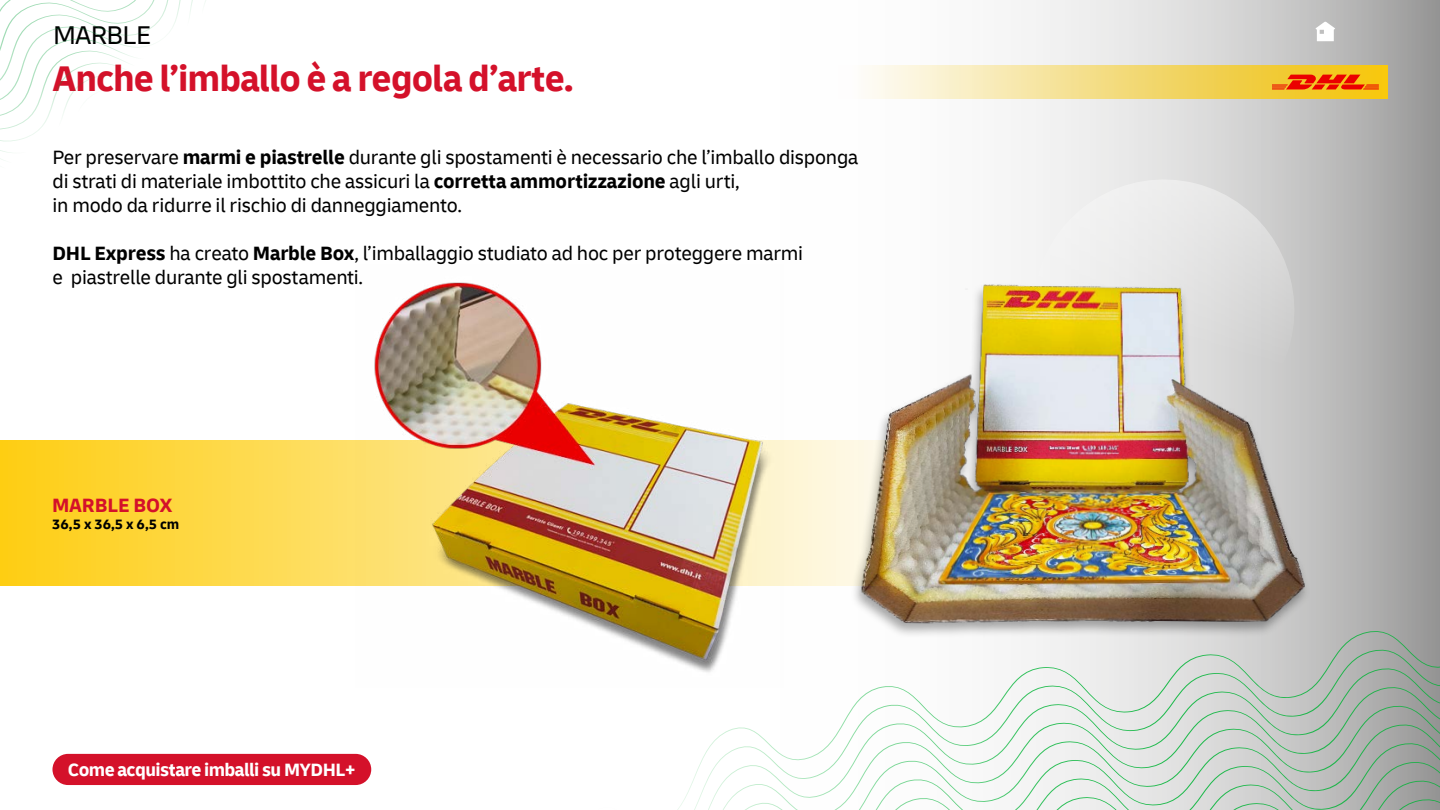
<style>
.page{position:relative;width:1440px;height:810px;background:#fff}
.page>*{position:absolute;margin:0;border:0;box-sizing:border-box;transform-origin:0 0}
.t1{font:700 37.5px "Delivery";letter-spacing:-.025em;color:#d4112a}
.t2{font:27px "Delivery";letter-spacing:-.03em;color:#000}
.t3{font:20.25px/24px "Delivery";letter-spacing:-.01em;color:#000}
.t4{font:700 20.25px "Delivery";letter-spacing:-.01em;color:#d4112a}
.t5{font:700 18.75px "Delivery";letter-spacing:-.03em;color:#fff}
.t6{font:700 14.25px "Delivery";color:#000}
.s1{font-weight:700}
</style>
<div class="page">
<svg style="left:1019px;top:166px;width:289px;height:85px;fill:#eaeaea"></svg>
<div style="left:838px;top:65px;width:550px;height:34px;background:linear-gradient(to right,#fbfeff,#f0ba03)"></div>
<svg style="left:1272px;top:75px;width:107px;height:14px"></svg>
<svg style="left:0;top:0;width:356px;height:441px"></svg>
<img style="left:858px;top:251px;width:474px;height:223px">
<svg style="left:0;top:441px;width:1153px;height:145px"></svg>
<img style="left:677px;top:474px;width:763px;height:336px">
<img style="left:356px;top:282px;width:428px;height:405px">
<svg style="left:1315px;top:22px;width:20px;height:19px"></svg>
<div style="left:52px;top:754px;width:319px;height:31px;background:#d4112a;border-radius:16px"></div>
<h2 class="t2" style="left:53px;top:19px;width:100px">MARBLE</h2>
<h1 class="t1" style="left:52px;top:55px;width:523px">Anche l’imballo è a regola d’arte.</h1>
<p class="t3" style="left:52px;top:146px;width:808px">Per preservare <span class="s1">marmi e piastrelle</span> durante gli spostamenti è necessario che l’imballo disponga di strati di materiale imbottito che assicuri la <span class="s1">corretta ammortizzazione</span> agli urti,<br>in modo da ridurre il rischio di danneggiamento.</p>
<p class="t3" style="left:52px;top:242px;width:752px"><span class="s1">DHL Express</span> ha creato <span class="s1">Marble Box</span>, l’imballaggio studiato ad hoc per proteggere marmi e piastrelle durante gli spostamenti.</p>
<p class="t4" style="left:52px;top:492px;width:122px">MARBLE BOX</p>
<p class="t6" style="left:52px;top:515px;width:129px">36,5 x 36,5 x 6,5 cm</p>
<p class="t5" style="left:68px;top:758px;width:289px">Come acquistare imballi su MYDHL+</p>
</div>
